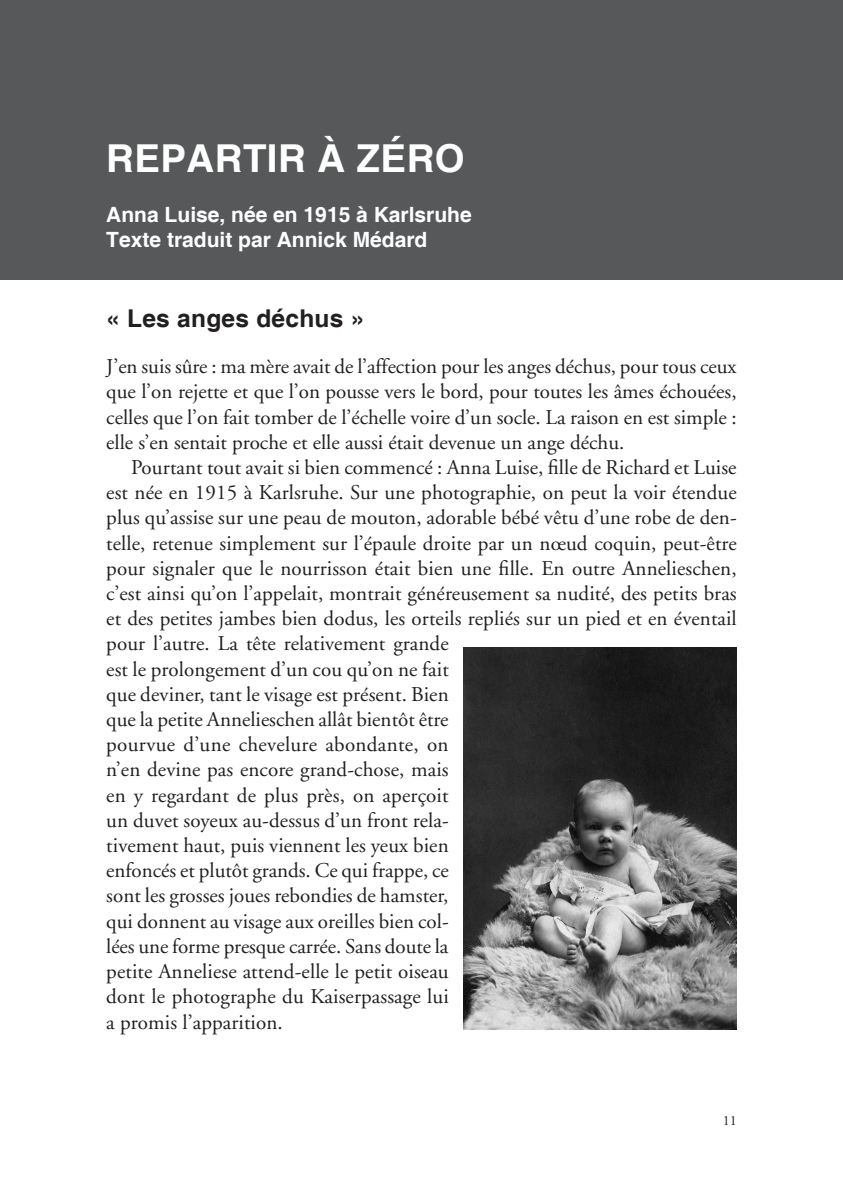
<style>
.page{position:relative;width:843px;height:1180px;background:#fff}
.page>*{position:absolute;margin:0;border:0;box-sizing:border-box;transform-origin:0 0}
.t1{font:700 38.5px "Helvetica";letter-spacing:.01em;color:#fff}
.t2{font:700 24.5px "Helvetica";letter-spacing:.01em;color:#231f20}
.t3{font:21px/25.2px "Adobe Garamond";letter-spacing:.005em;color:#231f20;text-align:justify}
.t4{font:700 21px/25.2px "Helvetica";color:#fff}
.t5{font:14px "Adobe Garamond";color:#231f20}
</style>
<div class="page">
<div style="left:0;top:0;width:842px;height:280px;background:#57585a"></div>
<img style="left:463px;top:647px;width:273px;height:382px">
<h1 class="t1" style="left:106px;top:134px;width:79px">Repartir</h1>
<h1 class="t1" style="left:317px;top:134px;width:118px">à zéro</h1>
<p class="t4" style="left:106px;top:203px;width:367px">Anna Luise, née en 1915 à Karlsruhe<br>Texte traduit par Annick Médard</p>
<p class="t2" style="left:106px;top:303px;width:259px">« Les anges déchus »</p>
<p class="t3" style="left:106px;top:354px;width:632px">J’en suis sûre : ma mère avait de l’affection pour les anges déchus, pour tous ceux que l’on rejette et que l’on pousse vers le bord, pour toutes les âmes échouées, celles que l’on fait tomber de l’échelle voire d’un socle. La raison en est simple : elle s’en sentait proche et elle aussi était devenue un ange déchu.</p>
<p class="t3" style="left:106px;top:455px;width:632px;text-align:left;text-indent:25px">Pourtant tout avait si bien commencé : Anna Luise, fille de Richard et Luise est née en 1915 à Karlsruhe. Sur une photographie, on peut la voir étendue plus qu’assise sur une peau de mouton, adorable bébé vêtu d’une robe de den&shy;telle, retenue simplement sur l’épaule droite par un nœud coquin, peut-être pour signaler que le nourrisson était bien une fille. En outre Annelieschen, c’est ainsi qu’on l’appelait, montrait généreusement sa nudité, des petits bras et des petites jambes bien dodus, les orteils repliés sur un pied et en éventail pour l’autre. La tête relativement grande<br>est le prolongement d’un cou qu’on ne fait<br>que deviner, tant le visage est présent. Bien<br>que la petite Annelieschen allât bientôt être<br>pourvue d’une chevelure abondante, on<br>n’en devine pas encore grand-chose, mais<br>en y regardant de plus près, on aperçoit<br>un duvet soyeux au-dessus d’un front rela-<br>tivement haut, puis viennent les yeux bien<br>enfoncés et plutôt grands. Ce qui frappe, ce<br>sont les grosses joues rebondies de hamster,<br>qui donnent au visage aux oreilles bien col-<br>lées une forme presque carrée. Sans doute la<br>petite Anneliese attend-elle le petit oiseau<br>dont le photographe du Kaiserpassage lui<br>a promis l’apparition.</p>
<p class="t5" style="left:722px;top:1113px;width:15px">11</p>
</div>
